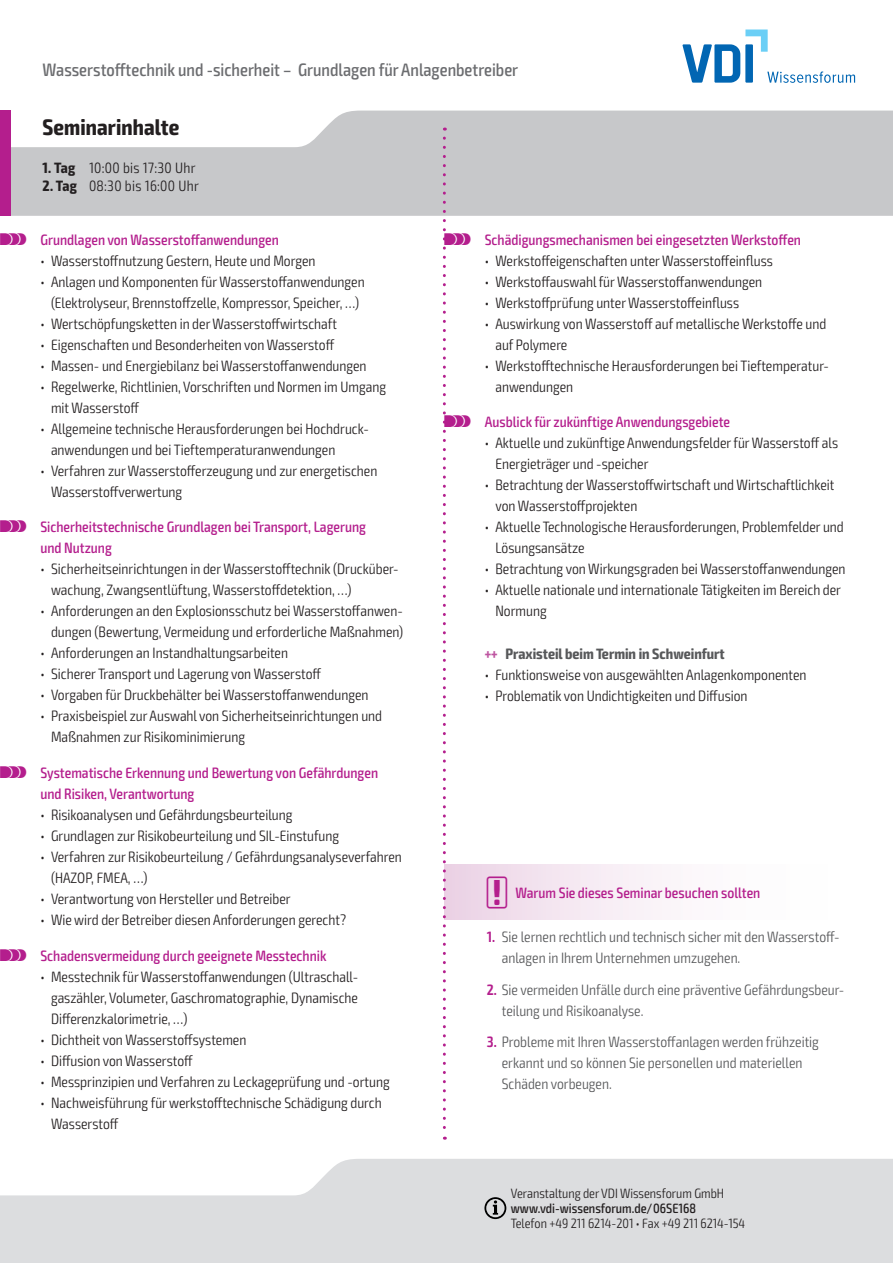
<style>
.page{position:relative;width:893px;height:1263px;background:#fff}
.page>*{position:absolute;margin:0;border:0;box-sizing:border-box;transform-origin:0 0}
.t1{font:700 condensed 22.5px "Exo 2";letter-spacing:.005em;color:#231f20}
.t2{font:500 condensed 18px "Exo 2";color:#6c6d70}
.t3{font:300 condensed 15px/21px "Exo 2";color:#231f20}
.t4{font:500 condensed 15px/21px "Exo 2";color:#b41e8d}
.t5{font:300 condensed 15px/21px "Exo 2";color:#57585a}
.t6{font:300 condensed 15px "Exo 2";letter-spacing:.02em;color:#231f20}
.t7{font:700 condensed 15px "Exo 2";color:#57585a}
.t8{font:300 condensed 13.5px "Exo 2";color:#231f20}
.t9{font:500 condensed 13.5px "Exo 2";color:#231f20}
.s1{font-weight:700}
.s2{font-family:"VDI Iconset S4 A Regular";font-weight:400;font-stretch:normal}
.s3{color:#be55a1}
.s4{font-weight:600;color:#b41e8d}
</style>
<div class="page">
<svg style="left:0;top:1159px;width:893px;height:104px;background:#e0e1e3"></svg>
<svg style="left:11px;top:111px;width:882px;height:105px;background:#cdced0"></svg>
<div style="left:0;top:111px;width:11px;height:105px;background:#b41e8d"></div>
<svg style="left:484px;top:1197px;width:22px;height:22px"></svg>
<svg style="left:682px;top:30px;width:173px;height:53px"></svg>
<div style="left:444px;top:864px;width:406px;height:55px;background:linear-gradient(to right,#edd7e8,#fff)"></div>
<svg style="left:443px;top:138px;width:3px;height:1002px"></svg>
<p class="t2" style="left:43px;top:59px;width:477px">Wasserstofftechnik und -sicherheit – Grundlagen für Anlagenbetreiber</p>
<h1 class="t1" style="left:43px;top:113px;width:138px">Seminarinhalte</h1>
<p class="t6" style="left:43px;top:159px;width:155px"><span class="s1">1. Tag</span> 10:00 bis 17:30 Uhr</p>
<p class="t6" style="left:43px;top:177px;width:158px"><span class="s1">2. Tag</span> 08:30 bis 16:00 Uhr</p>
<p class="t4" style="left:0;top:229px;width:280px"><span class="s2">S</span> Grundlagen von Wasserstoffanwendungen</p>
<p class="t3" style="left:40px;top:250px;width:277px">• Wasserstoffnutzung Gestern, Heute und Morgen</p>
<p class="t3" style="left:40px;top:271px;width:326px;text-align:center">• Anlagen und Komponenten für Wasserstoffanwendungen (Elektrolyseur, Brennstoffzelle, Kompressor, Speicher, …)</p>
<p class="t3" style="left:40px;top:313px;width:298px">• Wertschöpfungsketten in der Wasserstoffwirtschaft</p>
<p class="t3" style="left:40px;top:334px;width:295px">• Eigenschaften und Besonderheiten von Wasserstoff</p>
<p class="t3" style="left:40px;top:355px;width:328px">• Massen- und Energiebilanz bei Wasserstoffanwendungen</p>
<p class="t3" style="left:51px;top:376px;width:337px;text-indent:-11px">• Regelwerke, Richtlinien, Vorschriften und Normen im Umgang mit Wasserstoff</p>
<p class="t3" style="left:51px;top:418px;width:319px;text-indent:-11px">• Allgemeine technische Herausforderungen bei Hochdruck&shy;anwendungen und bei Tieftemperaturanwendungen</p>
<p class="t3" style="left:51px;top:460px;width:328px;text-indent:-11px">• Verfahren zur Wasserstofferzeugung und zur energetischen<br>Wasserstoffverwertung</p>
<p class="t4" style="left:40px;top:517px;width:327px;text-indent:-40px"><span class="s2">S</span> Sicherheitstechnische Grundlagen bei Transport, Lagerung und Nutzung</p>
<p class="t3" style="left:51px;top:559px;width:349px;text-indent:-11px">• Sicherheitseinrichtungen in der Wasserstofftechnik (Drucküber&shy;wachung, Zwangsentlüftung, Wasserstoffdetektion, …)</p>
<p class="t3" style="left:40px;top:601px;width:364px;text-align:right">• Anforderungen an den Explosionsschutz bei Wasserstoffanwen&shy;dungen (Bewertung, Vermeidung und erforderliche Maßnahmen)</p>
<p class="t3" style="left:40px;top:643px;width:249px">• Anforderungen an Instandhaltungsarbeiten</p>
<p class="t3" style="left:40px;top:664px;width:282px">• Sicherer Transport und Lagerung von Wasserstoff</p>
<p class="t3" style="left:40px;top:685px;width:330px">• Vorgaben für Druckbehälter bei Wasserstoffanwendungen</p>
<p class="t3" style="left:51px;top:706px;width:333px;text-indent:-11px">• Praxisbeispiel zur Auswahl von Sicherheitseinrichtungen und<br>Maßnahmen zur Risikominimierung</p>
<p class="t4" style="left:40px;top:763px;width:339px;text-indent:-40px"><span class="s2">S</span> Systematische Erkennung und Bewertung von Gefährdungen und Risiken, Verantwortung</p>
<p class="t3" style="left:40px;top:805px;width:254px">• Risikoanalysen und Gefährdungsbeurteilung</p>
<p class="t3" style="left:40px;top:826px;width:300px">• Grundlagen zur Risikobeurteilung und SIL-Einstufung</p>
<p class="t3" style="left:51px;top:847px;width:352px;text-indent:-11px">• Verfahren zur Risikobeurteilung / Gefährdungsanalyseverfahren (HAZOP, FMEA, …)</p>
<p class="t3" style="left:40px;top:889px;width:252px">• Verantwortung von Hersteller und Betreiber</p>
<p class="t3" style="left:40px;top:910px;width:307px">• Wie wird der Betreiber diesen Anforderungen gerecht?</p>
<p class="t4" style="left:0;top:946px;width:328px"><span class="s2">S</span> Schadensvermeidung durch geeignete Messtechnik</p>
<p class="t3" style="left:51px;top:967px;width:309px;text-align:justify;text-indent:-11px">• Messtechnik für Wasserstoffanwendungen (Ultraschall&shy;gaszähler, Volumeter, Gaschromatographie, Dynamische Differenzkalorimetrie, …)</p>
<p class="t3" style="left:40px;top:1030px;width:208px">• Dichtheit von Wasserstoffsystemen</p>
<p class="t3" style="left:40px;top:1051px;width:154px">• Diffusion von Wasserstoff</p>
<p class="t3" style="left:40px;top:1072px;width:351px">• Messprinzipien und Verfahren zu Leckageprüfung und -ortung</p>
<p class="t3" style="left:51px;top:1093px;width:332px;text-indent:-11px">• Nachweisführung für werkstofftechnische Schädigung durch<br>Wasserstoff</p>
<p class="t4" style="left:444px;top:229px;width:358px"><span class="s2">S</span> Schädigungsmechanismen bei eingesetzten Werkstoffen</p>
<p class="t3" style="left:485px;top:250px;width:290px">• Werkstoffeigenschaften unter Wasserstoffeinfluss</p>
<p class="t3" style="left:485px;top:271px;width:279px">• Werkstoffauswahl für Wasserstoffanwendungen</p>
<p class="t3" style="left:485px;top:292px;width:256px">• Werkstoffprüfung unter Wasserstoffeinfluss</p>
<p class="t3" style="left:495px;top:313px;width:332px;text-indent:-11px">• Auswirkung von Wasserstoff auf metallische Werkstoffe und auf Polymere</p>
<p class="t3" style="left:495px;top:355px;width:335px;text-indent:-11px">• Werkstofftechnische Herausforderungen bei Tieftemperatur&shy;anwendungen</p>
<p class="t4" style="left:444px;top:412px;width:287px"><span class="s2">S</span> Ausblick für zukünftige Anwendungsgebiete</p>
<p class="t3" style="left:495px;top:433px;width:344px;text-indent:-11px">• Aktuelle und zukünftige Anwendungsfelder für Wasserstoff als<br>Energieträger und -speicher</p>
<p class="t3" style="left:495px;top:475px;width:340px;text-indent:-11px">• Betrachtung der Wasserstoffwirtschaft und Wirtschaftlichkeit von Wasserstoffprojekten</p>
<p class="t3" style="left:495px;top:517px;width:350px;text-indent:-11px">• Aktuelle Technologische Herausforderungen, Problemfelder und<br>Lösungsansätze</p>
<p class="t3" style="left:485px;top:559px;width:362px">• Betrachtung von Wirkungsgraden bei Wasserstoffanwendungen</p>
<p class="t3" style="left:495px;top:580px;width:347px;text-indent:-11px">• Aktuelle nationale und internationale Tätigkeiten im Bereich der<br>Normung</p>
<p class="t7" style="left:485px;top:644px;width:242px"><span class="s3">+++</span> Praxisteil beim Termin in Schweinfurt</p>
<p class="t3" style="left:485px;top:664px;width:323px">• Funktionsweise von ausgewählten Anlagenkomponenten</p>
<p class="t3" style="left:485px;top:685px;width:264px">• Problematik von Undichtigkeiten und Diffusion</p>
<p class="t4" style="left:487px;top:882px;width:275px"><span class="s2">!</span> Warum Sie dieses Seminar besuchen sollten</p>
<p class="t5" style="left:502px;top:927px;width:339px;text-indent:-15px"><span class="s4">1.</span> Sie lernen rechtlich und technisch sicher mit den Wasserstoff&shy;anlagen in Ihrem Unternehmen umzugehen.</p>
<p class="t5" style="left:502px;top:979px;width:344px;text-indent:-15px"><span class="s4">2.</span> Sie vermeiden Unfälle durch eine präventive Gefährdungsbeur&shy;teilung und Risikoanalyse.</p>
<p class="t5" style="left:502px;top:1032px;width:319px;text-indent:-15px"><span class="s4">3.</span> Probleme mit Ihren Wasserstoffanlagen werden frühzeitig erkannt und so können Sie personellen und materiellen<br>Schäden vorbeugen.</p>
<p class="t8" style="left:511px;top:1185px;width:215px">Veranstaltung der VDI Wissensforum GmbH</p>
<p class="t9" style="left:511px;top:1200px;width:187px">www.vdi-wissensforum.de/06SE168</p>
<p class="t8" style="left:511px;top:1215px;width:236px">Telefon +49 211 6214-201 • Fax +49 211 6214-154</p>
</div>
